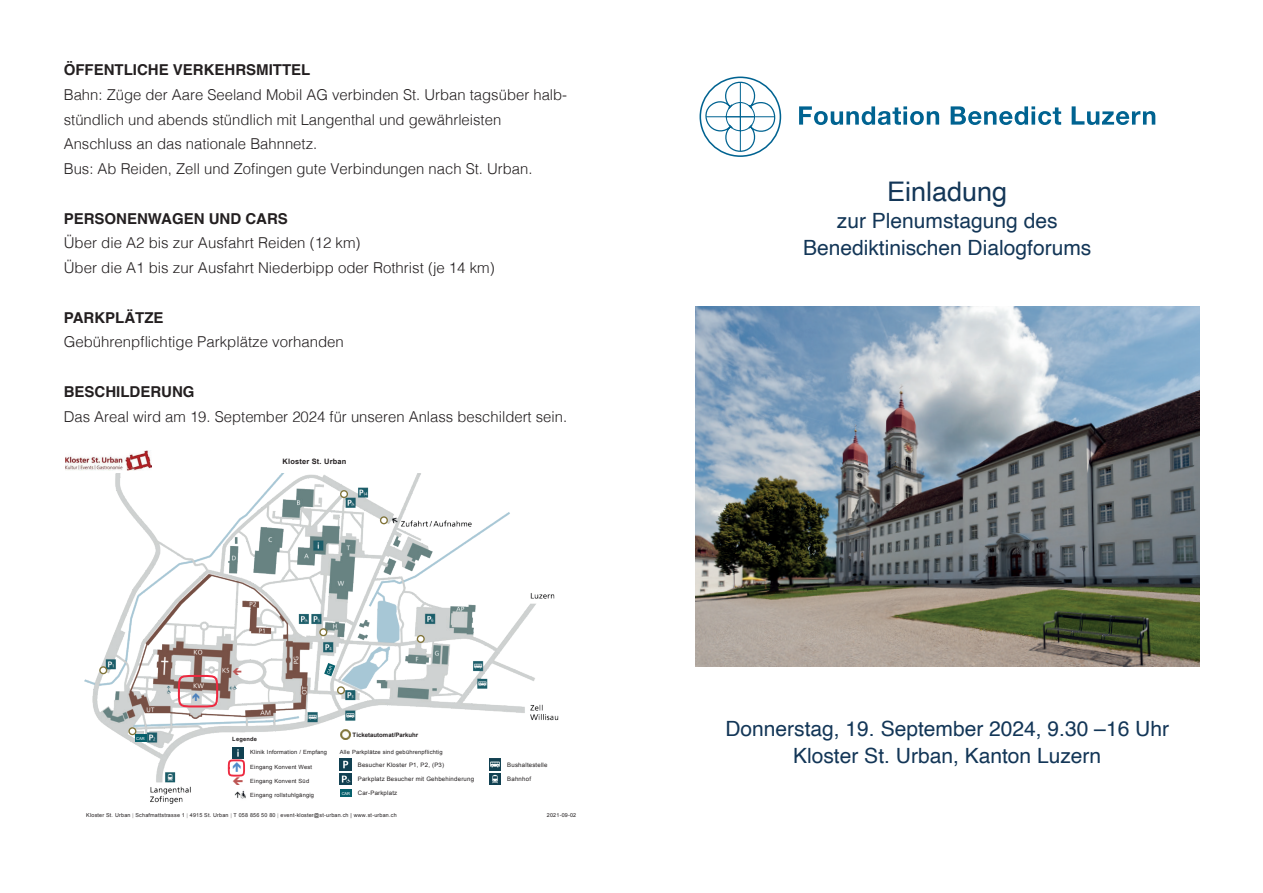
<style>
.page{position:relative;width:1263px;height:893px;background:#fff}
.page>*{position:absolute;margin:0;border:0;box-sizing:border-box;transform-origin:0 0}
.t1{font:27px "Helvetica";color:#133657}
.t2{font:21px/27px "Helvetica";color:#133657;text-align:center}
.t3{font:300 15px/24.8px "Helvetica";color:#231f20}
.t4{font:700 15px "Helvetica";color:#231f20}
.t5{font:700 7.5px "Arial";letter-spacing:.025em;color:#231f20}
.t6{font:6px "Arial";letter-spacing:.03em;color:#231f20}
.t7{font:700 6px "Arial";color:#231f20}
.t8{font:5.7px "Arial";letter-spacing:.035em;color:#231f20}
.t9{font:700 5.7px "Arial";letter-spacing:.035em;color:#231f20}
.t10{font:5.4px "Arial";letter-spacing:.035em;color:#231f20}
.t11{font:4.05px "Arial";letter-spacing:-.005em;color:#fff}
</style>
<div class="page">
<img style="left:695px;top:306px;width:504px;height:360px">
<svg style="left:799px;top:106px;width:140px;height:19px"></svg>
<svg style="left:951px;top:106px;width:110px;height:19px"></svg>
<svg style="left:1072px;top:106px;width:83px;height:19px"></svg>
<svg style="left:703px;top:79px;width:75px;height:75px"></svg>
<div style="left:699px;top:77px;width:82px;height:80px;border:2px solid #006391;border-radius:50%"></div>
<img style="left:85px;top:473px;width:474px;height:331px">
<img style="left:65px;top:450px;width:86px;height:21px">
<div style="left:338px;top:746px;width:149px;height:63px;background:#fff"></div>
<svg style="left:340px;top:759px;width:11px;height:25px"></svg>
<div style="left:350px;top:728px;width:70px;height:12px;background:#fff"></div>
<svg style="left:341px;top:729px;width:9px;height:10px"></svg>
<div style="left:381px;top:517px;width:6px;height:7px;background:#fff;border-radius:50%"></div>
<div style="left:380px;top:516px;width:8px;height:8px;border:1px solid #817439;border-radius:50%"></div>
<div style="left:417px;top:636px;width:7px;height:6px;background:#fff;border-radius:50%"></div>
<div style="left:417px;top:635px;width:8px;height:8px;border:1px solid #817439;border-radius:50%"></div>
<div style="left:129px;top:728px;width:7px;height:7px;background:#fff;border-radius:50%"></div>
<div style="left:128px;top:727px;width:8px;height:8px;border:1px solid #817439;border-radius:50%"></div>
<div style="left:100px;top:667px;width:7px;height:7px;background:#fff;border-radius:50%"></div>
<div style="left:99px;top:666px;width:8px;height:8px;border:1px solid #817439;border-radius:50%"></div>
<svg style="left:342px;top:492px;width:4px;height:4px"></svg>
<div style="left:340px;top:490px;width:8px;height:8px;border:1px solid #817439;border-radius:50%"></div>
<div style="left:230px;top:734px;width:108px;height:71px;background:#fff"></div>
<img style="left:234px;top:790px;width:12px;height:9px">
<div style="left:487px;top:755px;width:76px;height:33px;background:#fff"></div>
<svg style="left:489px;top:759px;width:12px;height:26px"></svg>
<div style="left:320px;top:629px;width:7px;height:7px;background:#fff;border-radius:50%"></div>
<div style="left:319px;top:628px;width:8px;height:8px;border:1px solid #817439;border-radius:50%"></div>
<div style="left:338px;top:687px;width:6px;height:7px;background:#fff;border-radius:50%"></div>
<div style="left:337px;top:686px;width:8px;height:8px;border:1px solid #817439;border-radius:50%"></div>
<svg style="left:324px;top:663px;width:11px;height:13px"></svg>
<div style="left:135px;top:734px;width:11px;height:8px;background:#06606c"></div>
<div style="left:340px;top:789px;width:12px;height:8px;background:#06606c"></div>
<div style="left:228px;top:759px;width:17px;height:18px;border:2px solid #ed2c42;border-radius:50%"></div>
<div style="left:178px;top:675px;width:40px;height:32px;border:2px solid #ed2940;border-radius:15px"></div>
<svg style="left:232px;top:747px;width:12px;height:30px"></svg>
<svg style="left:233px;top:668px;width:9px;height:7px"></svg>
<svg style="left:193px;top:693px;width:6px;height:9px"></svg>
<p class="t4" style="left:64px;top:61px;width:248px">ÖFFENTLICHE VERKEHRSMITTEL</p>
<p class="t3" style="left:64px;top:81px;width:505px">Bahn: Züge der Aare Seeland Mobil AG verbinden St. Urban tagsüber halb&shy;stündlich und abends stündlich mit Langenthal und gewährleisten Anschluss an das nationale Bahnnetz.<br>Bus: Ab Reiden, Zell und Zofingen gute Verbindungen nach St. Urban.</p>
<p class="t4" style="left:64px;top:209px;width:226px">PERSONENWAGEN UND CARS</p>
<p class="t3" style="left:64px;top:230px;width:432px">Über die A2 bis zur Ausfahrt Reiden (12 km)<br>Über die A1 bis zur Ausfahrt Niederbipp oder Rothrist (je 14 km)</p>
<p class="t4" style="left:64px;top:308px;width:101px">PARKPLÄTZE</p>
<p class="t3" style="left:64px;top:329px;width:282px">Gebührenpflichtige Parkplätze vorhanden</p>
<p class="t4" style="left:64px;top:382px;width:132px">BESCHILDERUNG</p>
<p class="t3" style="left:64px;top:403px;width:505px">Das Areal wird am 19. September 2024 für unseren Anlass beschildert sein.</p>
<p class="t5" style="left:283px;top:456px;width:65px">Kloster St. Urban</p>
<p class="t7" style="left:353px;top:730px;width:67px">Ticketautomat/Parkuhr</p>
<p class="t11" style="left:136px;top:736px;width:10px">CAR</p>
<p class="t9" style="left:232px;top:736px;width:26px">Legende</p>
<p class="t8" style="left:250px;top:749px;width:78px">Klinik Information / Empfang</p>
<p class="t8" style="left:250px;top:763px;width:63px">Eingang Konvent West</p>
<p class="t8" style="left:250px;top:777px;width:60px">Eingang Konvent Süd</p>
<p class="t8" style="left:250px;top:791px;width:65px">Eingang rollstuhlgängig</p>
<p class="t8" style="left:340px;top:748px;width:104px">Alle Parkplätze sind gebührenpflichtig</p>
<p class="t6" style="left:358px;top:761px;width:88px">Besucher Kloster P1, P2, (P3)</p>
<p class="t6" style="left:358px;top:775px;width:118px">Parkplatz Besucher mit Gehbehinderung</p>
<p class="t6" style="left:358px;top:789px;width:41px">Car-Parkplatz</p>
<p class="t10" style="left:86px;top:812px;width:312px">Kloster St. Urban Schafmattstrasse 1 4915 St. Urban T 058 856 50 80 event-kloster@st-urban.ch | www.st-urban.ch</p>
<p class="t11" style="left:342px;top:791px;width:10px">CAR</p>
<p class="t6" style="left:507px;top:761px;width:42px">Bushaltestelle</p>
<p class="t6" style="left:507px;top:775px;width:25px">Bahnhof</p>
<p class="t10" style="left:547px;top:811px;width:31px">2021-09-02</p>
<h1 class="t1" style="left:887px;top:171px;width:122px">Einladung</h1>
<h2 class="t2" style="left:803px;top:208px;width:290px">zur Plenumstagung des<br>Benediktinischen Dialogforums</h2>
<h2 class="t2" style="left:725px;top:715px;width:445px">Donnerstag, 19. September 2024, 9.30 –16 Uhr<br>Kloster St. Urban, Kanton Luzern</h2>
</div>
